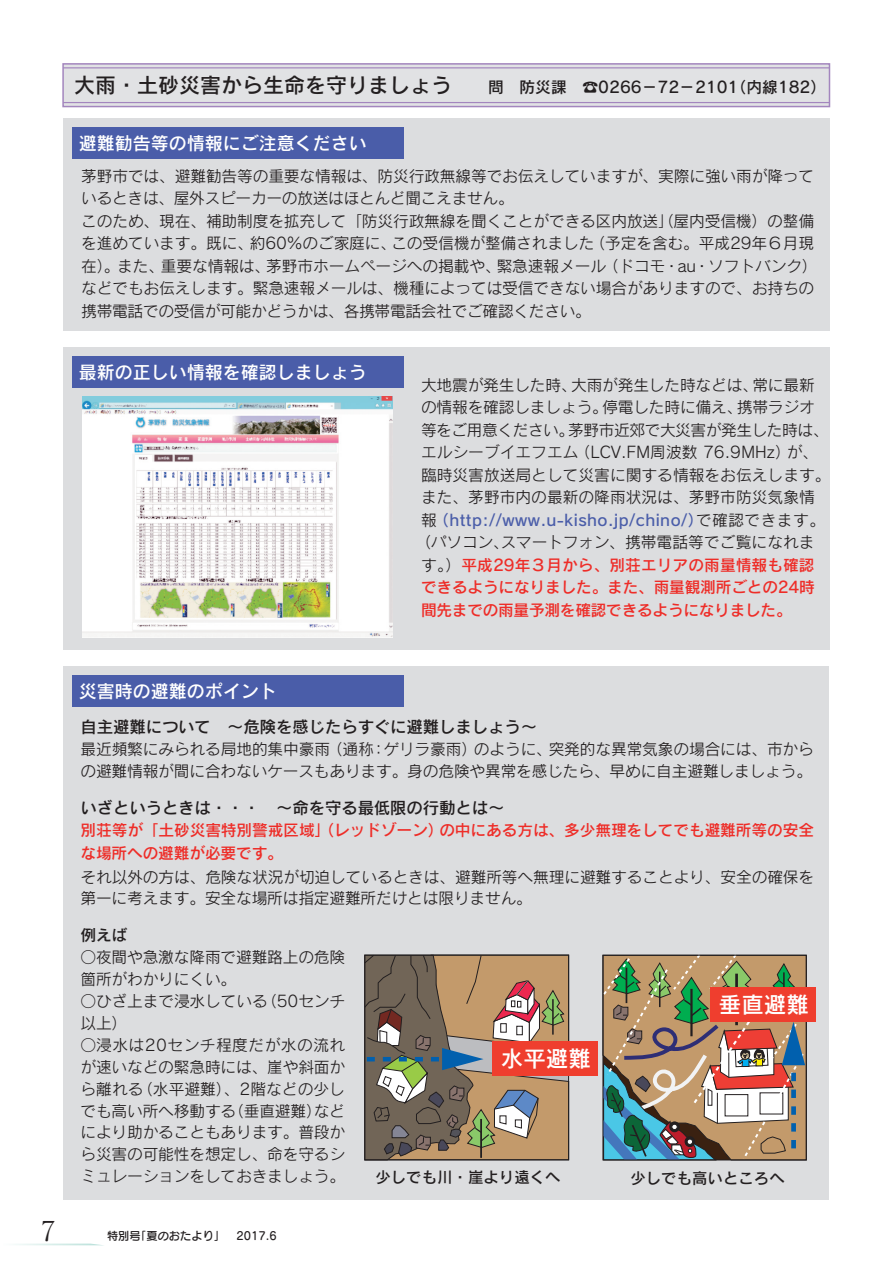
<style>
.page{position:relative;width:893px;height:1263px;background:#fff}
.page>*{position:absolute;margin:0;border:0;box-sizing:border-box;transform-origin:0 0}
.t1{font:27px "Matisse Pro M";color:#231f20;scale:.9 1}
.t2{font:22.5px "Rodin Pro DB";color:#fff}
.t3{font:21px "Rodin Pro DB";color:#231f20}
.t4{font:18px "Rodin Pro DB";color:#fff}
.t5{font:16.5px "Rodin Pro DB";letter-spacing:-.01em;color:#231f20}
.t6{font:15.75px/22.5px "Rodin Pro M";letter-spacing:-.01em;color:#231f20}
.t7{font:15.75px/22.5px "Rodin Pro DB";letter-spacing:-.01em;color:#ee2d28;text-align:justify}
.t8{font:15.75px "Rodin Pro DB";letter-spacing:.025em;color:#4a5da9}
.t9{font:15.75px "Rodin Pro DB";color:#231f20}
.t10{font:15.45px "Rodin Pro DB";color:#231f20}
.t11{font:11.25px "Seurat Pro DB";color:#231f20}
.s1{font-family:"Rodin Pro M";color:#231f20}
</style>
<div class="page">
<div style="left:63px;top:666px;width:766px;height:534px;background:#dcdddf"></div>
<svg style="left:14px;top:1243px;width:87px;height:2px"></svg>
<svg style="left:364px;top:954px;width:205px;height:207px;background:#97856d"></svg>
<div style="left:364px;top:955px;width:205px;height:205px;border:1px solid #231f20"></div>
<div style="left:492px;top:1041px;width:106px;height:35px;background:#ef3e2e"></div>
<svg style="left:602px;top:954px;width:205px;height:207px;background:#9c8f77"></svg>
<div style="left:710px;top:987px;width:105px;height:35px;background:#ef3e2e"></div>
<div style="left:62px;top:63px;width:768px;height:44px;background:#e1e2e4;border:2px solid #a386be"></div>
<hr style="left:63px;top:67px;width:767px;height:1px;background:#a386be">
<hr style="left:63px;top:102px;width:766px;height:1px;background:#a386be">
<div style="left:63px;top:119px;width:766px;height:212px;background:#dcdddf"></div>
<div style="left:63px;top:348px;width:766px;height:302px;background:#dcdddf"></div>
<div style="left:72px;top:127px;width:332px;height:32px;background:#4a5da9"></div>
<div style="left:72px;top:356px;width:332px;height:32px;background:#4a5da9"></div>
<div style="left:72px;top:675px;width:332px;height:32px;background:#4a5da9"></div>
<img style="left:83px;top:397px;width:309px;height:240px">
<h3 class="t3" style="left:74px;top:71px;width:380px">大雨・土砂災害から生命を守りましょう</h3>
<p class="t9" style="left:488px;top:77px;width:340px">問　防災課　☎0266－72－2101（内線182）</p>
<p class="t4" style="left:79px;top:131px;width:289px">避難勧告等の情報にご注意ください</p>
<p class="t6" style="left:81px;top:164px;width:735px">茅野市では、避難勧告等の重要な情報は、防災行政無線等でお伝えしていますが、実際に強い雨が降っているときは、屋外スピーカーの放送はほとんど聞こえません。<br>このため、現在、補助制度を拡充して「防災行政無線を聞くことができる区内放送（屋内受信機）の整備</p>
<p class="t6" style="left:81px;top:209px;width:738px;text-indent:577px">」<br>を進めています。既に、約60％のご家庭に、この受信機が整備されました（予定を含む。平成29年６月現在）。また、重要な情報は、茅野市ホームページへの掲載や、緊急速報メール（ドコモ・au・ソフトバンク）などでもお伝えします。緊急速報メールは、機種によっては受信できない場合がありますので、お持ちの携帯電話での受信が可能かどうかは、各携帯電話会社でご確認ください。</p>
<p class="t4" style="left:79px;top:361px;width:289px">最新の正しい情報を確認しましょう</p>
<p class="t4" style="left:79px;top:679px;width:199px">災害時の避難のポイント</p>
<p class="t6" style="left:421px;top:373px;width:411px">大地震が発生した時、大雨が発生した時などは、常に最新の情報を確認しましょう。停電した時に備え、携帯ラジオ等をご用意ください。茅野市近郊で大災害が発生した時は、エルシーブイエフエム（LCV.FM周波数 76.9MHz）が、臨時災害放送局として災害に関する情報をお伝えします。また、茅野市内の最新の降雨状況は、茅野市防災気象情</p>
<p class="t8" style="left:421px;top:510px;width:406px"><span class="s1">報</span>（http://www.u-kisho.jp/chino/）<span class="s1">で確認できます。</span></p>
<p class="t6" style="left:415px;top:531px;width:401px">（パソコン、スマートフォン、携帯電話等でご覧になれま</p>
<p class="t7" style="left:421px;top:553px;width:395px"><span class="s1">す。）</span>平成29年３月から、別荘エリアの雨量情報も確認できるようになりました。また、雨量観測所ごとの24時間先までの雨量予測を確認できるようになりました。</p>
<p class="t5" style="left:81px;top:716px;width:458px">自主避難について　～危険を感じたらすぐに避難しましょう～</p>
<p class="t6" style="left:81px;top:737px;width:735px;line-height:21.9px">最近頻繁にみられる局地的集中豪雨（通称：ゲリラ豪雨）のように、突発的な異常気象の場合には、市からの避難情報が間に合わないケースもあります。身の危険や異常を感じたら、早めに自主避難しましょう。</p>
<p class="t5" style="left:81px;top:796px;width:426px">いざというときは・・・　～命を守る最低限の行動とは～</p>
<p class="t7" style="left:81px;top:818px;width:735px">別荘等が「土砂災害特別警戒区域」（レッドゾーン）の中にある方は、多少無理をしてでも避難所等の安全な場所への避難が必要です。</p>
<p class="t6" style="left:81px;top:865px;width:735px;line-height:21.9px">それ以外の方は、危険な状況が切迫しているときは、避難所等へ無理に避難することより、安全の確保を第一に考えます。安全な場所は指定避難所だけとは限りません。</p>
<p class="t9" style="left:81px;top:925px;width:48px">例えば</p>
<p class="t6" style="left:81px;top:946px;width:266px;line-height:21.9px">○夜間や急激な降雨で避難路上の危険箇所がわかりにくい。</p>
<p class="t6" style="left:81px;top:989px;width:266px;line-height:21.9px">○ひざ上まで浸水している（50センチ以上）</p>
<p class="t6" style="left:81px;top:1033px;width:266px;line-height:21.9px;text-align:justify">○浸水は20センチ程度だが水の流れが速いなどの緊急時には、崖や斜面から離れる（水平避難）、2階などの少しでも高い所へ移動する（垂直避難）などにより助かることもあります。普段から災害の可能性を想定し、命を守るシミュレーションをしておきましょう。</p>
<h2 class="t2" style="left:719px;top:990px;width:91px">垂直避難</h2>
<h2 class="t2" style="left:501px;top:1044px;width:91px">水平避難</h2>
<p class="t10" style="left:375px;top:1167px;width:187px">少しでも川・崖より遠くへ</p>
<p class="t10" style="left:630px;top:1168px;width:156px">少しでも高いところへ</p>
<h1 class="t1" style="left:40px;top:1214px;width:19px">7</h1>
<p class="t11" style="left:107px;top:1228px;width:171px">特別号「夏のおたより」　2017.6</p>
</div>
